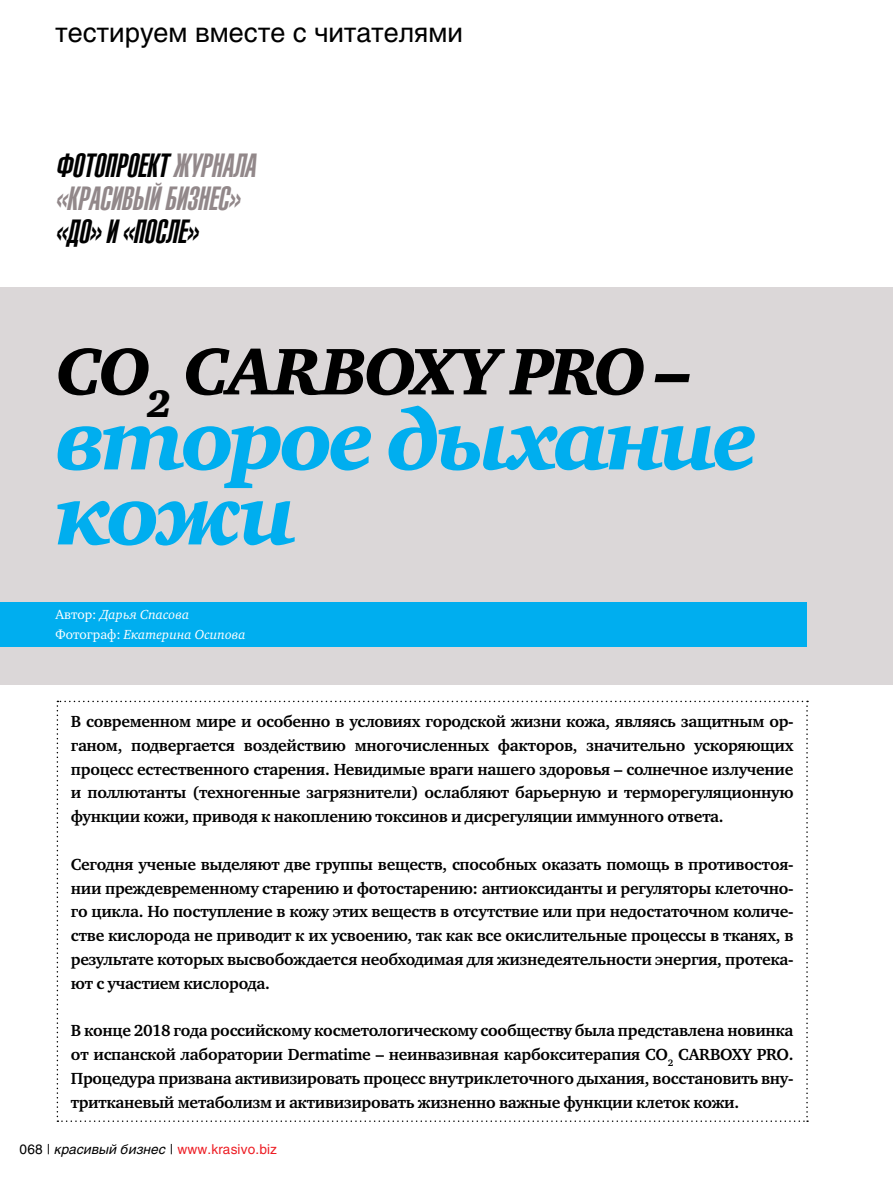
<style>
.page{position:relative;width:893px;height:1191px;background:#fff}
.page>*{position:absolute;margin:0;border:0;box-sizing:border-box;transform-origin:0 0}
.t1{font:italic 85.5px/75px "Charter Black ITC";letter-spacing:-.045em;color:#00aeef}
.t2{font:italic 67.5px "Charter Black ITC";letter-spacing:-.05em;color:#000}
.t3{font:italic 33px/33px "Helios Ultra Compressed";color:#92888a}
.t4{font:27px "Helios";color:#000}
.t5{font:700 16.5px/23.9px "Charter ITC";letter-spacing:-.02em;color:#000;text-align:justify}
.t6{font:italic 13.5px/19.5px "Charter ITC";color:#fff}
.t7{font:13.5px "Helios";letter-spacing:.01em;color:#ed1d24}
.s1{color:#000}
.s2{font-style:normal}
.s3{font-style:italic;color:#000}
</style>
<div class="page">
<div style="left:0;top:287px;width:891px;height:398px;background:#dbd7d8"></div>
<svg style="left:57px;top:700px;width:750px;height:422px"></svg>
<div style="left:0;top:601px;width:806px;height:45px;background:#00aeef"></div>
<p class="t4" style="left:56px;top:16px;width:408px">тестируем вместе с читателями</p>
<p class="t3" style="left:55px;top:148px;width:209px"><span class="s1">ФОТОПРОЕКТ</span>ЖУРНАЛА «КРАСИВЫЙБИЗНЕС» <span class="s1">«ДО»И«ПОСЛЕ»</span></p>
<p class="t2" style="left:56px;top:329px;width:637px">CO<sub>2</sub> CARBOXY PRO –</p>
<p class="t1" style="left:56px;top:404px;width:703px">второе дыхание кожи</p>
<p class="t6" style="left:56px;top:605px;width:192px"><span class="s2">Автор:</span> Дарья Спасова<br><span class="s2">Фотограф:</span> Екатерина Осипова</p>
<p class="t5" style="left:71px;top:709px;width:723px">В современном мире и особенно в условиях городской жизни кожа, являясь защитным ор&shy;ганом, подвергается воздействию многочисленных факторов, значительно ускоряющих процесс естественного старения. Невидимые враги нашего здоровья – солнечное излучение и поллютанты (техногенные загрязнители) ослабляют барьерную и терморегуляционную функции кожи, приводя к накоплению токсинов и дисрегуляции иммунного ответа.</p>
<p class="t5" style="left:71px;top:852px;width:723px">Сегодня ученые выделяют две группы веществ, способных оказать помощь в противостоя&shy;нии преждевременному старению и фотостарению: антиоксиданты и регуляторы клеточно&shy;го цикла. Но поступление в кожу этих веществ в отсутствие или при недостаточном количе&shy;стве кислорода не приводит к их усвоению, так как все окислительные процессы в тканях, в результате которых высвобождается необходимая для жизнедеятельности энергия, протека&shy;ют с участием кислорода.</p>
<p class="t5" style="left:71px;top:1019px;width:723px">В конце 2018 года российскому косметологическому сообществу была представлена новинка от испанской лаборатории Dermatime – неинвазивная карбокситерапия CO<sub>2</sub> CARBOXY PRO.<br>Процедура призвана активизировать процесс внутриклеточного дыхания, восстановить вну&shy;тритканевый метаболизм и активизировать жизненно важные функции клеток кожи.</p>
<p class="t7" style="left:20px;top:1141px;width:259px"><span class="s1">068 |</span> <span class="s3">красивый бизнес</span> <span class="s1">|</span> www.krasivo.biz</p>
</div>
